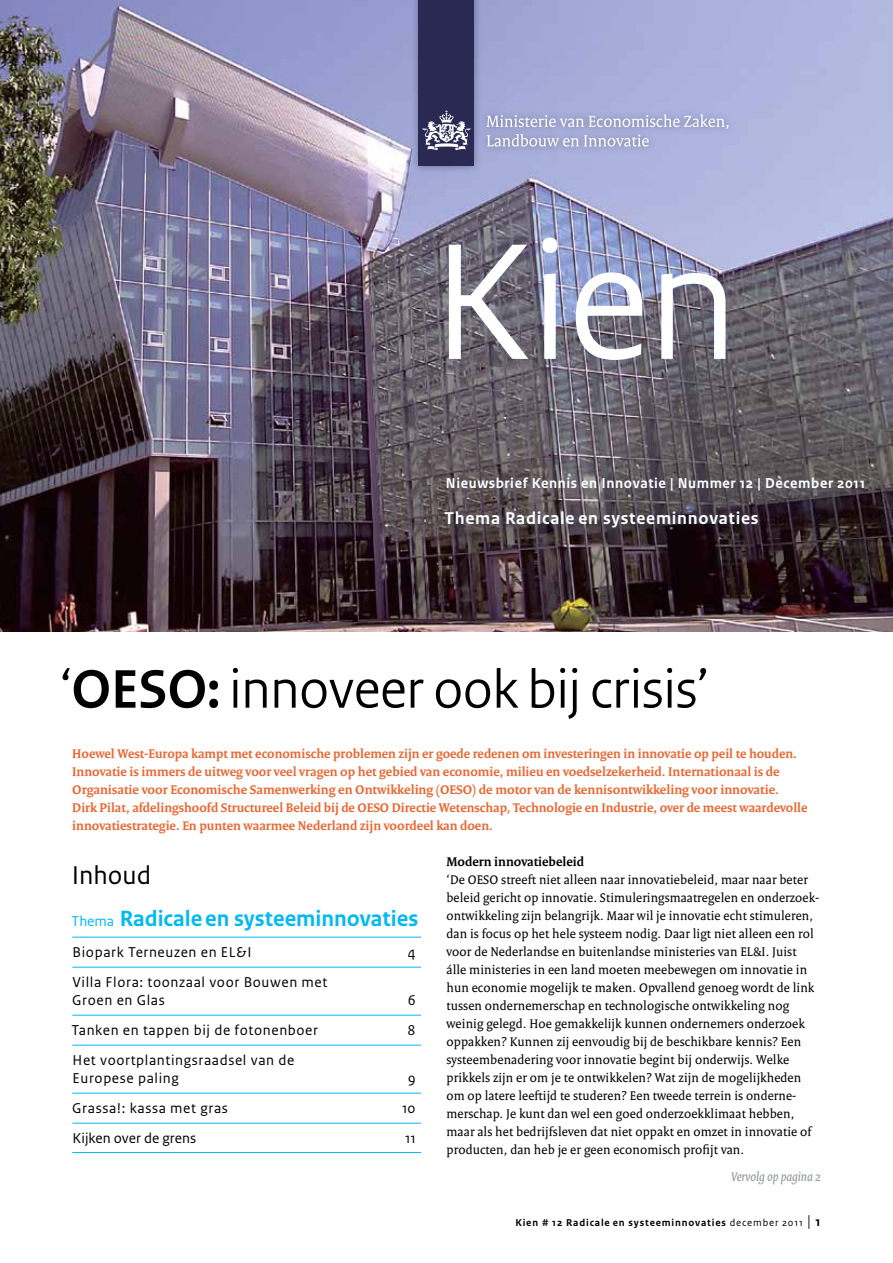
<style>
.page{position:relative;width:893px;height:1263px;background:#fff}
.page>*{position:absolute;margin:0;border:0;box-sizing:border-box;transform-origin:0 0}
.t1{font:174px "Rijksoverheid Sans Heading";color:#fff}
.t2{font:57px "Rijksoverheid Sans Heading";color:#000}
.t3{font:27px "Rijksoverheid Sans Text";color:#000}
.t4{font:700 23.25px "Rijksoverheid Sans Text";color:#00b9f3}
.t5{font:700 18px "Rijksoverheid Sans Text";letter-spacing:.04em;color:#fff}
.t6{font:15px/18px "Rijksoverheid Sans Text";letter-spacing:.04em;color:#000}
.t7{font:700 15px "Rijksoverheid Sans Text";letter-spacing:.04em;color:#fff}
.t8{font:15px "Rijksoverheid Sans Text";color:#000}
.t9{font:13.5px/18px "Rijksoverheid Serif";letter-spacing:.01em;color:#000}
.t10{font:700 13.5px/18px "Rijksoverheid Serif";color:#eb6530}
.t11{font:700 13.5px "Rijksoverheid Serif";color:#000}
.t12{font:italic 13.5px "Rijksoverheid Serif";color:#8e9196}
.t13{font:700 10.5px "Rijksoverheid Sans Text";letter-spacing:.08em;color:#000}
.s1{font-weight:700}
.s2{font-weight:400;font-size:15px}
.s3{font-weight:400}
.s4{font-weight:400;font-size:16.5px}
.s5{font-size:13.5px}
</style>
<div class="page">
<img style="left:0;top:0;width:893px;height:631px">
<div style="left:410px;top:0;width:326px;height:174px;background:#000;opacity:.35"></div>
<div style="left:419px;top:0;width:55px;height:166px;background:#292953"></div>
<svg style="left:423px;top:110px;width:47px;height:40px"></svg>
<svg style="left:486px;top:114px;width:242px;height:33px;background:#b0b6d8"></svg>
<div style="left:434px;top:230px;width:437px;height:306px;background:#396eab;opacity:.15"></div>
<hr style="left:72px;top:937px;width:349px;height:1px;background:#00b9f3">
<hr style="left:72px;top:967px;width:349px;height:1px;background:#00b9f3">
<hr style="left:72px;top:1015px;width:349px;height:1px;background:#00b9f3">
<hr style="left:72px;top:1045px;width:349px;height:1px;background:#00b9f3">
<hr style="left:72px;top:1093px;width:349px;height:1px;background:#00b9f3">
<hr style="left:72px;top:1123px;width:349px;height:1px;background:#00b9f3">
<hr style="left:72px;top:1152px;width:349px;height:1px;background:#00b9f3">
<h1 class="t1" style="left:433px;top:202px;width:305px">Kien</h1>
<p class="t7" style="left:446px;top:474px;width:421px">Nieuwsbrief Kennis en Innovatie | Nummer 12 | December 2011</p>
<h3 class="t5" style="left:444px;top:508px;width:316px">Thema Radicale en systeeminnovaties</h3>
<h2 class="t2" style="left:60px;top:656px;width:651px">‘<span class="s1">OESO:</span> innoveer ook bij crisis’</h2>
<p class="t10" style="left:72px;top:744px;width:737px">Hoewel West-Europa kampt met economische problemen zijn er goede redenen om investeringen in innovatie op peil te houden.<br>Innovatie is immers de uitweg voor veel vragen op het gebied van economie, milieu en voedselzekerheid. Internationaal is de Organisatie voor Economische Samenwerking en Ontwikkeling (OESO) de motor van de kennisontwikkeling voor innovatie.<br>Dirk Pilat, afdelingshoofd Structureel Beleid bij de OESO Directie Wetenschap, Technologie en Industrie, over de meest waardevolle innovatiestrategie. En punten waarmee Nederland zijn voordeel kan doen.</p>
<h3 class="t3" style="left:72px;top:860px;width:81px">Inhoud</h3>
<h3 class="t4" style="left:71px;top:905px;width:348px"><span class="s2">Thema</span> Radicaleen systeeminnovaties</h3>
<p class="t6" style="left:73px;top:944px;width:180px">Biopark Terneuzen en EL&amp;I</p>
<p class="t6" style="left:408px;top:944px;width:9px">4</p>
<p class="t6" style="left:72px;top:974px;width:257px">Villa Flora: toonzaal voor Bouwen met<br>Groen en Glas</p>
<p class="t6" style="left:408px;top:992px;width:9px">6</p>
<p class="t6" style="left:71px;top:1022px;width:248px">Tanken en tappen bij de fotonenboer</p>
<p class="t6" style="left:407px;top:1022px;width:9px">8</p>
<p class="t6" style="left:73px;top:1052px;width:223px">Het voortplantingsraadsel van de<br>Europese paling</p>
<p class="t6" style="left:408px;top:1070px;width:9px">9</p>
<p class="t6" style="left:72px;top:1100px;width:157px">Grassa!: kassa met gras</p>
<p class="t6" style="left:402px;top:1100px;width:15px">10</p>
<p class="t8" style="left:73px;top:1130px;width:125px">Kijken over de grens</p>
<p class="t6" style="left:405px;top:1130px;width:12px">11</p>
<p class="t11" style="left:446px;top:853px;width:139px">Modern innovatiebeleid</p>
<p class="t9" style="left:446px;top:870px;width:374px">‘De OESO streeft niet alleen naar innovatiebeleid, maar naar beter beleid gericht op innovatie. Stimuleringsmaatregelen en onderzoek&shy;ontwikkeling zijn belangrijk. Maar wil je innovatie echt stimuleren, dan is focus op het hele systeem nodig. Daar ligt niet alleen een rol voor de Nederlandse en buitenlandse ministeries van EL&amp;I. Juist álle ministeries in een land moeten meebewegen om innovatie in hun economie mogelijk te maken. Opvallend genoeg wordt de link tussen ondernemerschap en technologische ontwikkeling nog weinig gelegd. Hoe gemakkelijk kunnen ondernemers onderzoek oppakken? Kunnen zij eenvoudig bij de beschikbare kennis? Een systeembenadering voor innovatie begint bij onderwijs. Welke prikkels zijn er om je te ontwikkelen? Wat zijn de mogelijkheden om op latere leeftijd te studeren? Een tweede terrein is onderne&shy;merschap. Je kunt dan wel een goed onderzoekklimaat hebben, maar als het bedrijfsleven dat niet oppakt en omzet in innovatie of producten, dan heb je er geen economisch profijt van.</p>
<p class="t12" style="left:731px;top:1168px;width:91px">Vervolg op pagina 2</p>
<p class="t13" style="left:515px;top:1216px;width:307px">Kien # 12 Radicale en systeeminnovaties <span class="s3">december 2011</span> <span class="s4">|</span> <span class="s5">1</span></p>
</div>
